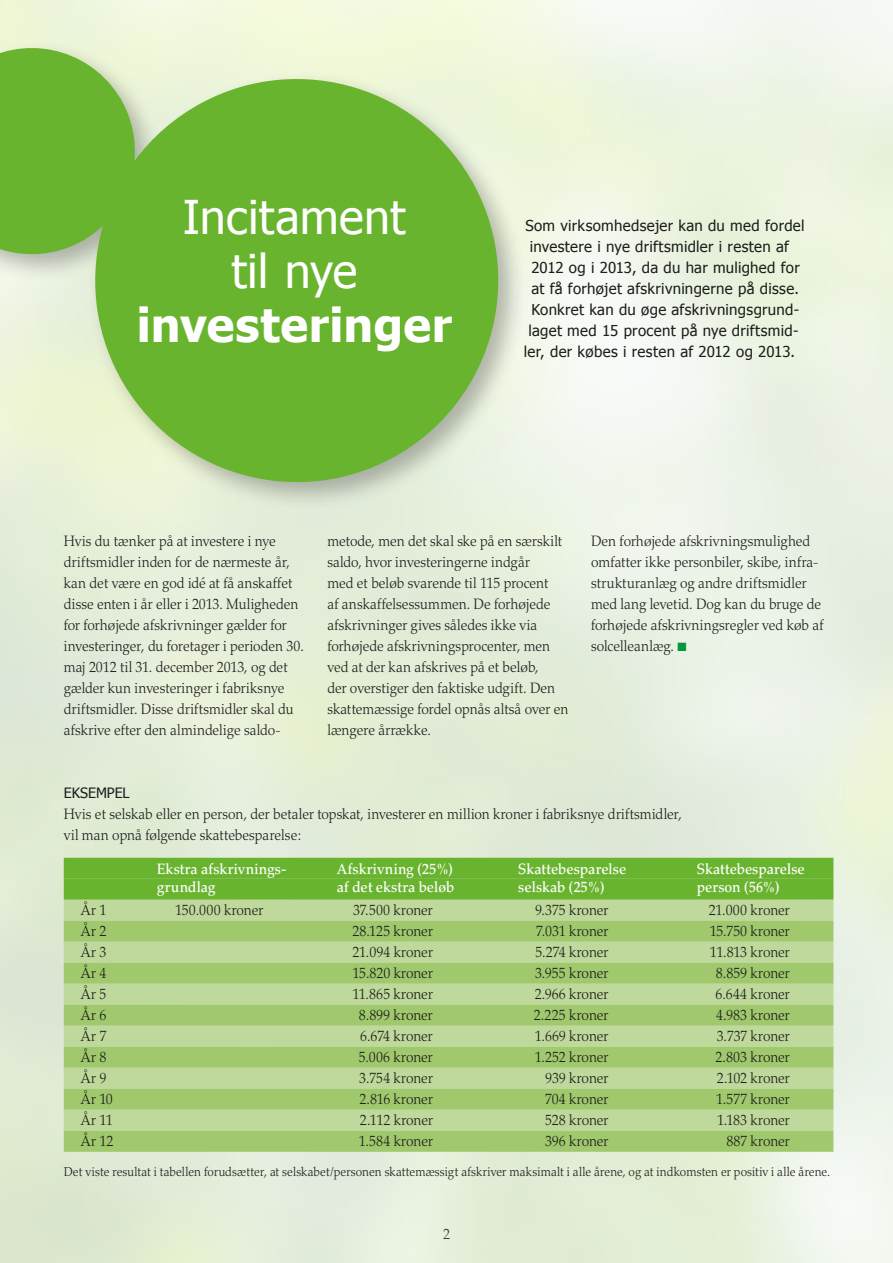
<style>
.page{position:relative;width:893px;height:1263px;background:#fff}
.page>*{position:absolute;margin:0;border:0;box-sizing:border-box;transform-origin:0 0}
.t1{font:46.5px/54px "Tahoma";color:#fff;text-align:center}
.t2{font:700 46.5px "Tahoma";color:#fff}
.t3{font:300 15px/21px "Palatino";color:#1d1d1b;scale:.93 1}
.t4{font:15px "Tahoma";letter-spacing:.02em;color:#1d1d1b}
.t5{font:500 15px "Palatino";color:#fff;scale:.93 1}
.t6{font:500 15px "Palatino";letter-spacing:.02em;color:#fff;scale:.93 1}
.t7{font:14.25px "Tahoma";color:#1d1d1b}
.t8{font:300 12.9px "Palatino";letter-spacing:.01em;color:#1d1d1b;scale:.93 1}
.s1{color:#00983a}
</style>
<div class="page">
<div style="left:64px;top:858px;width:769px;height:21px;background:#69b42e"></div>
<div style="left:64px;top:879px;width:769px;height:21px;background:#69b42e"></div>
<div style="left:64px;top:900px;width:769px;height:21px;background:#bed99b"></div>
<div style="left:64px;top:921px;width:769px;height:21px;background:#a0c96d"></div>
<div style="left:64px;top:942px;width:769px;height:21px;background:#bed99b"></div>
<div style="left:64px;top:963px;width:769px;height:21px;background:#a0c96d"></div>
<div style="left:64px;top:984px;width:769px;height:21px;background:#bed99b"></div>
<div style="left:64px;top:1005px;width:769px;height:21px;background:#a0c96d"></div>
<div style="left:64px;top:1026px;width:769px;height:21px;background:#bed99b"></div>
<div style="left:64px;top:1047px;width:769px;height:21px;background:#a0c96d"></div>
<div style="left:64px;top:1068px;width:769px;height:21px;background:#bed99b"></div>
<div style="left:64px;top:1089px;width:769px;height:21px;background:#a0c96d"></div>
<div style="left:64px;top:1110px;width:769px;height:21px;background:#bed99b"></div>
<div style="left:64px;top:1131px;width:769px;height:21px;background:#a0c96d"></div>
<svg style="left:0;top:33px;width:527px;height:478px;background:#9aca70"></svg>
<h1 class="t1" style="left:183px;top:188px;width:224px">Incitament til nye</h1>
<h1 class="t2" style="left:137px;top:292px;width:317px">investeringer</h1>
<p class="t4" style="left:525px;top:215px;width:281px">Som virksomhedsejer kan du med fordel</p>
<p class="t4" style="left:530px;top:236px;width:261px">investere i nye driftsmidler i resten af</p>
<p class="t4" style="left:531px;top:257px;width:270px">2012 og i 2013, da du har mulighed for</p>
<p class="t4" style="left:531px;top:278px;width:269px">at få forhøjet afskrivningerne på disse.</p>
<p class="t4" style="left:531px;top:299px;width:269px">Konkret kan du øge afskrivningsgrund-</p>
<p class="t4" style="left:528px;top:320px;width:272px">laget med 15 procent på nye driftsmid-</p>
<p class="t4" style="left:524px;top:341px;width:273px">ler, der købes i resten af 2012 og 2013.</p>
<p class="t3" style="left:64px;top:531px;width:260px">Hvis du tænker på at investere i nye driftsmidler inden for de nærmeste år, kan det være en god idé at få anskaffet disse enten i år eller i 2013. Muligheden for forhøjede afskrivninger gælder for investeringer, du foretager i perioden 30. maj 2012 til 31. december 2013, og det gælder kun investeringer i fabriksnye driftsmidler. Disse driftsmidler skal du afskrive efter den almindelige saldo-</p>
<p class="t3" style="left:327px;top:531px;width:261px">metode, men det skal ske på en særskilt saldo, hvor investeringerne indgår<br>med et beløb svarende til 115 procent<br>af anskaffelsessummen. De forhøjede afskrivninger gives således ikke via forhøjede afskrivningsprocenter, men ved at der kan afskrives på et beløb,<br>der overstiger den faktiske udgift. Den skattemæssige fordel opnås altså over en længere årrække.</p>
<p class="t3" style="left:591px;top:531px;width:252px">Den forhøjede afskrivningsmulighed omfatter ikke personbiler, skibe, infra&shy;strukturanlæg og andre driftsmidler med lang levetid. Dog kan du bruge de forhøjede afskrivningsregler ved køb af solcelleanlæg. <span class="s1">■</span></p>
<p class="t7" style="left:64px;top:783px;width:26px">EKSEM</p>
<p class="t7" style="left:107px;top:783px;width:24px">PEL</p>
<p class="t3" style="left:64px;top:804px;width:666px">Hvis et selskab eller en person, der betaler topskat, investerer en million kroner i fabriksnye driftsmidler, vil man opnå følgende skattebesparelse:</p>
<p class="t5" style="left:157px;top:860px;width:141px">Ekstra afskrivnings-</p>
<p class="t6" style="left:337px;top:860px;width:126px">Afskrivning (25%)</p>
<p class="t5" style="left:518px;top:860px;width:118px">Skattebesparelse</p>
<p class="t5" style="left:697px;top:860px;width:118px">Skattebesparelse</p>
<p class="t5" style="left:157px;top:878px;width:65px">grundlag</p>
<p class="t5" style="left:337px;top:878px;width:128px">af det ekstra beløb</p>
<p class="t5" style="left:518px;top:878px;width:94px">selskab (25%)</p>
<p class="t5" style="left:697px;top:878px;width:90px">person (56%)</p>
<p class="t3" style="left:81px;top:899px;width:29px">År 1</p>
<p class="t3" style="left:175px;top:899px;width:96px">150.000 kroner</p>
<p class="t3" style="left:353px;top:899px;width:87px">37.500 kroner</p>
<p class="t3" style="left:535px;top:899px;width:80px">9.375 kroner</p>
<p class="t3" style="left:709px;top:899px;width:89px">21.000 kroner</p>
<p class="t3" style="left:81px;top:920px;width:29px">År 2</p>
<p class="t3" style="left:352px;top:920px;width:88px">28.125 kroner</p>
<p class="t3" style="left:536px;top:920px;width:79px">7.031 kroner</p>
<p class="t3" style="left:710px;top:920px;width:88px">15.750 kroner</p>
<p class="t3" style="left:81px;top:941px;width:29px">År 3</p>
<p class="t3" style="left:352px;top:941px;width:88px">21.094 kroner</p>
<p class="t3" style="left:536px;top:941px;width:80px">5.274 kroner</p>
<p class="t3" style="left:710px;top:941px;width:87px">11.813 kroner</p>
<p class="t3" style="left:81px;top:962px;width:29px">År 4</p>
<p class="t3" style="left:353px;top:962px;width:88px">15.820 kroner</p>
<p class="t3" style="left:535px;top:962px;width:80px">3.955 kroner</p>
<p class="t3" style="left:716px;top:962px;width:81px">8.859 kroner</p>
<p class="t3" style="left:81px;top:983px;width:29px">År 5</p>
<p class="t3" style="left:352px;top:983px;width:88px">11.865 kroner</p>
<p class="t3" style="left:535px;top:983px;width:81px">2.966 kroner</p>
<p class="t3" style="left:715px;top:983px;width:82px">6.644 kroner</p>
<p class="t3" style="left:81px;top:1004px;width:29px">År 6</p>
<p class="t3" style="left:359px;top:1004px;width:81px">8.899 kroner</p>
<p class="t3" style="left:534px;top:1004px;width:82px">2.225 kroner</p>
<p class="t3" style="left:716px;top:1004px;width:81px">4.983 kroner</p>
<p class="t3" style="left:81px;top:1025px;width:29px">År 7</p>
<p class="t3" style="left:360px;top:1025px;width:80px">6.674 kroner</p>
<p class="t3" style="left:535px;top:1025px;width:81px">1.669 kroner</p>
<p class="t3" style="left:717px;top:1025px;width:80px">3.737 kroner</p>
<p class="t3" style="left:81px;top:1046px;width:29px">År 8</p>
<p class="t3" style="left:359px;top:1046px;width:81px">5.006 kroner</p>
<p class="t3" style="left:535px;top:1046px;width:81px">1.252 kroner</p>
<p class="t3" style="left:715px;top:1046px;width:82px">2.803 kroner</p>
<p class="t3" style="left:81px;top:1067px;width:29px">År 9</p>
<p class="t3" style="left:359px;top:1067px;width:81px">3.754 kroner</p>
<p class="t3" style="left:545px;top:1067px;width:69px">939 kroner</p>
<p class="t3" style="left:717px;top:1067px;width:80px">2.102 kroner</p>
<p class="t3" style="left:81px;top:1088px;width:36px">År 10</p>
<p class="t3" style="left:359px;top:1088px;width:81px">2.816 kroner</p>
<p class="t3" style="left:545px;top:1088px;width:70px">704 kroner</p>
<p class="t3" style="left:716px;top:1088px;width:81px">1.577 kroner</p>
<p class="t3" style="left:81px;top:1109px;width:36px">År 11</p>
<p class="t3" style="left:360px;top:1109px;width:80px">2.112 kroner</p>
<p class="t3" style="left:545px;top:1109px;width:69px">528 kroner</p>
<p class="t3" style="left:717px;top:1109px;width:80px">1.183 kroner</p>
<p class="t3" style="left:81px;top:1130px;width:37px">År 12</p>
<p class="t3" style="left:359px;top:1130px;width:81px">1.584 kroner</p>
<p class="t3" style="left:545px;top:1130px;width:70px">396 kroner</p>
<p class="t3" style="left:726px;top:1130px;width:70px">887 kroner</p>
<p class="t8" style="left:64px;top:1164px;width:825px">Det viste resultat i tabellen forudsætter, at selskabet/personen skattemæssigt afskriver maksimalt i alle årene, og at indkomsten er positiv i alle årene.</p>
<p class="t3" style="left:443px;top:1224px;width:9px">2</p>
</div>
